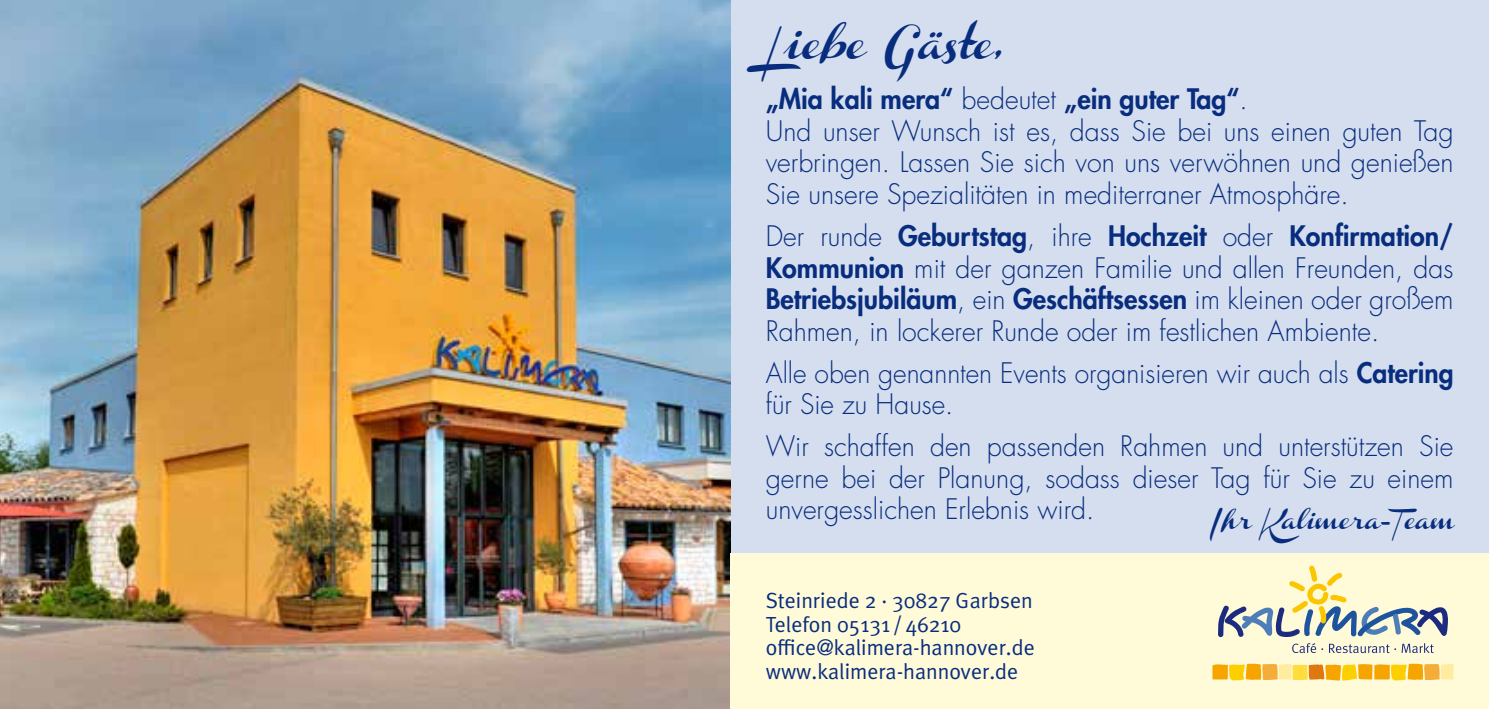
<style>
.page{position:relative;width:1489px;height:709px;background:#fff}
.page>*{position:absolute;margin:0;border:0;box-sizing:border-box;transform-origin:0 0}
.t1{font:30px "Channel Slanted 2";color:#092d7e}
.t2{font:300 27.5px/31.5px "Futura Std";color:#092d7e;text-align:justify}
.t3{font:300 27.5px/31.5px "Futura Std";color:#092d7e;scale:.96 1}
.t4{font:22px/23.5px "Meta Plus Normal";color:#092d7e}
.t5{font:17.25px "Channel Slanted 2";color:#092d7e}
.s1{font-weight:800}
</style>
<div class="page">
<div style="left:0;top:0;width:1488px;height:709px;background:#d4deef"></div>
<img style="left:0;top:0;width:730px;height:709px">
<div style="left:730px;top:553px;width:758px;height:156px;background:#fffad8"></div>
<svg style="left:1218px;top:565px;width:229px;height:72px"></svg>
<svg style="left:1292px;top:643px;width:23px;height:10px"></svg>
<svg style="left:1329px;top:643px;width:66px;height:10px"></svg>
<svg style="left:1401px;top:643px;width:32px;height:10px"></svg>
<svg style="left:1212px;top:663px;width:241px;height:17px;background:#f8c445"></svg>
<p class="t1" style="left:765px;top:32px;width:235px">Liebe Gäste,</p>
<p class="t2" style="left:765px;top:84px;width:689px;text-align:left"><span class="s1">„Mia kali mera“</span> bedeutet <span class="s1">„ein guter Tag“</span>.<br>Und unser Wunsch ist es, dass Sie bei uns einen guten Tag verbringen. Lassen Sie sich von uns verwöhnen und genießen Sie unsere Spezialitäten in mediterraner Atmosphäre.</p>
<p class="t2" style="left:765px;top:221px;width:689px">Der runde <span class="s1">Geburtstag</span>, ihre <span class="s1">Hochzeit</span> oder <span class="s1">Konfirmation/ Kommunion</span> mit der ganzen Familie und allen Freunden, das <span class="s1">Betriebsjubiläum</span>, ein <span class="s1">Geschäftsessen</span> im kleinen oder großem Rahmen, in lockerer Runde oder im festlichen Ambiente.</p>
<p class="t3" style="left:765px;top:358px;width:718px">Alle oben genannten Events organisieren wir auch als <span class="s1">Catering </span>für Sie zu Hause.</p>
<p class="t2" style="left:765px;top:431px;width:689px">Wir schaffen den passenden Rahmen und unterstützen Sie gerne bei der Planung, sodass dieser Tag für Sie zu einem unvergesslichen Erlebnis wird.</p>
<p class="t5" style="left:1210px;top:513px;width:244px">Ihr Kalimera-Team</p>
<p class="t4" style="left:765px;top:589px;width:270px">Steinriede 2 · 30827 Garbsen<br>Telefon 05131 /46210 office@kalimera-hannover.de www.kalimera-hannover.de</p>
</div>
